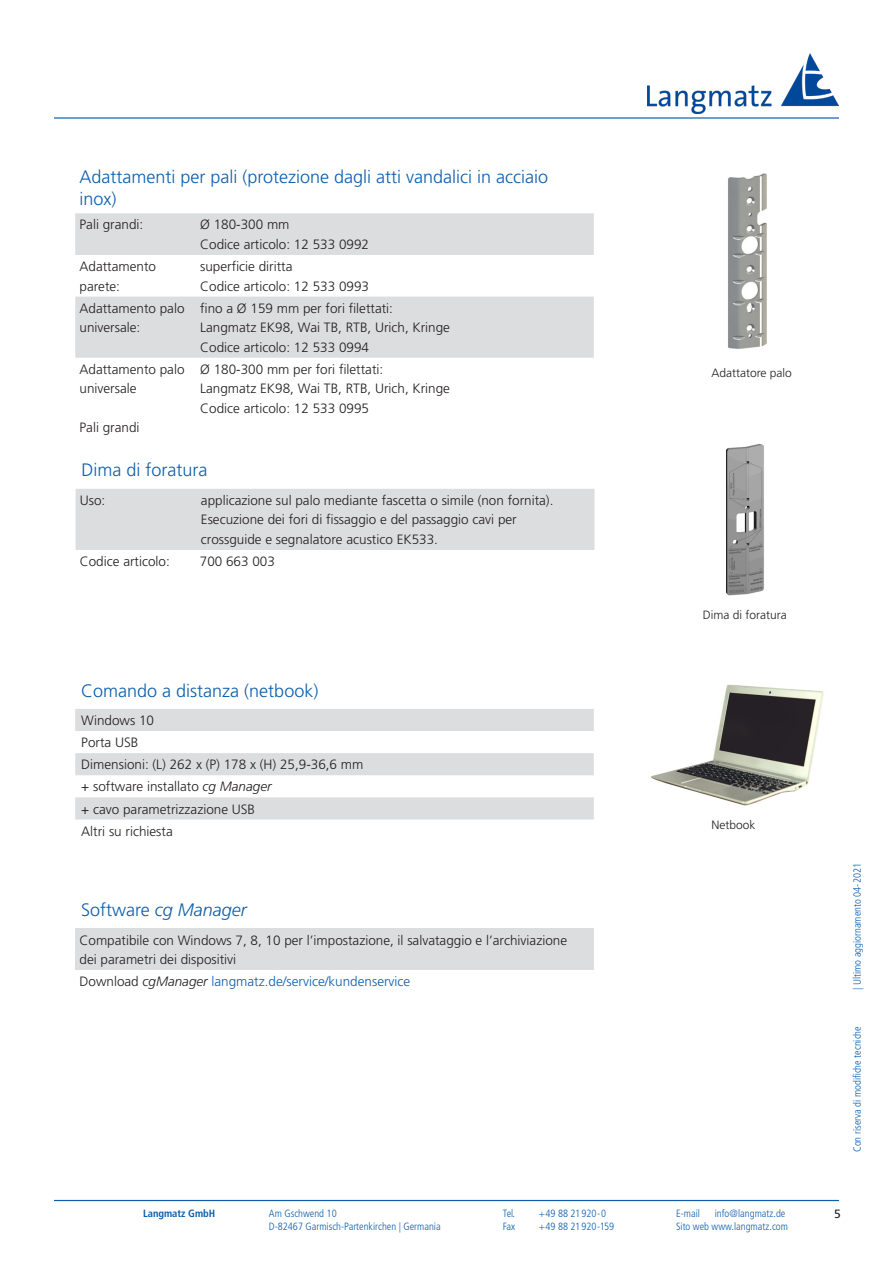
<style>
.page{position:relative;width:893px;height:1263px;background:#fff}
.page>*{position:absolute;margin:0;border:0;box-sizing:border-box;transform-origin:0 0}
.Überschrift_Type{font:300 18px/21.6px "Frutiger LT Pro";color:#0c5ead}
.Überschrift_Type-2{font:italic 300 18px "Frutiger LT Pro";color:#0c5ead}
.Fließ_deutsch{font:300 13.5px/19.5px "Frutiger LT Pro";color:#231f20}
.Fließ_deutsch-2{font:300 13.5px "Frutiger LT Pro";color:#0c5ead}
.Bildunterschrift{font:300 12px "Frutiger LT Pro";color:#231f20}
.t1{font:12px "Frutiger LT Pro";color:#231f20}
.t2{font:300 condensed 10.5px "Frutiger LT Pro";color:#0c5ead}
.t3{font:700 condensed 10.5px "Frutiger LT Pro";color:#0c5ead}
.s1{font-style:italic}
.s2{font-style:normal}
.s3{color:#231f20}
.s4{font-style:italic;color:#231f20}
</style>
<div class="page">
<img style="left:726px;top:444px;width:38px;height:152px">
<img style="left:728px;top:174px;width:39px;height:175px">
<img style="left:651px;top:684px;width:173px;height:122px">
<hr style="left:54px;top:117px;width:785px;height:2px;background:#0c5ead">
<hr style="left:54px;top:1200px;width:785px;height:1px;background:#0c5ead">
<img style="left:648px;top:54px;width:191px;height:59px">
<svg style="left:75px;top:213px;width:519px;height:145px;fill:#dcdddf"></svg>
<svg style="left:75px;top:709px;width:519px;height:110px;fill:#dcdddf"></svg>
<div style="left:75px;top:928px;width:519px;height:42px;background:#dcdddf"></div>
<div style="left:76px;top:489px;width:518px;height:61px;background:#dcdddf"></div>
<p class="Überschrift_Type" style="left:80px;top:166px;width:470px">Adattamenti per pali (protezione dagli atti vandalici in acciaio inox)</p>
<p class="Fließ_deutsch" style="left:80px;top:215px;width:65px">Pali grandi:</p>
<p class="Fließ_deutsch" style="left:200px;top:215px;width:91px">Ø 180-300 mm</p>
<p class="Fließ_deutsch" style="left:200px;top:235px;width:170px">Codice articolo: 12 533 0992</p>
<p class="Fließ_deutsch" style="left:80px;top:257px;width:78px">Adattamento parete:</p>
<p class="Fließ_deutsch" style="left:200px;top:257px;width:94px">superficie diritta</p>
<p class="Fließ_deutsch" style="left:200px;top:276px;width:170px">Codice articolo: 12 533 0993</p>
<p class="Fließ_deutsch" style="left:80px;top:298px;width:107px">Adattamento palo</p>
<p class="Fließ_deutsch" style="left:80px;top:318px;width:62px">universale:</p>
<p class="Fließ_deutsch" style="left:80px;top:359px;width:107px">Adattamento palo universale</p>
<p class="Fließ_deutsch" style="left:80px;top:418px;width:62px">Pali grandi</p>
<p class="Fließ_deutsch" style="left:200px;top:298px;width:194px">fino a Ø 159 mm per fori filettati:</p>
<p class="Fließ_deutsch" style="left:200px;top:318px;width:251px">Langmatz EK98, Wai TB, RTB, Urich, Kringe</p>
<p class="Fließ_deutsch" style="left:200px;top:337px;width:170px">Codice articolo: 12 533 0994</p>
<p class="Fließ_deutsch" style="left:200px;top:359px;width:185px">Ø 180-300 mm per fori filettati:</p>
<p class="Fließ_deutsch" style="left:200px;top:379px;width:251px">Langmatz EK98, Wai TB, RTB, Urich, Kringe</p>
<p class="Fließ_deutsch" style="left:200px;top:398px;width:170px">Codice articolo: 12 533 0995</p>
<p class="Überschrift_Type" style="left:82px;top:459px;width:127px">Dima di foratura</p>
<p class="Fließ_deutsch" style="left:80px;top:491px;width:27px">Uso:</p>
<p class="Fließ_deutsch" style="left:201px;top:491px;width:354px">applicazione sul palo mediante fascetta o simile (non fornita).</p>
<p class="Fließ_deutsch" style="left:201px;top:510px;width:317px">Esecuzione dei fori di fissaggio e del passaggio cavi per crossguide e segnalatore acustico EK533.</p>
<p class="Fließ_deutsch" style="left:80px;top:552px;width:92px">Codice articolo:</p>
<p class="Fließ_deutsch" style="left:200px;top:552px;width:77px">700 663 003</p>
<p class="Überschrift_Type" style="left:81px;top:679px;width:239px">Comando a distanza (netbook)</p>
<p class="Fließ_deutsch" style="left:81px;top:711px;width:74px">Windows 10</p>
<p class="Fließ_deutsch" style="left:81px;top:733px;width:59px">Porta USB</p>
<p class="Fließ_deutsch" style="left:81px;top:755px;width:284px">Dimensioni: (L) 262 x (P) 178 x (H) 25,9-36,6 mm</p>
<p class="Fließ_deutsch" style="left:81px;top:777px;width:192px">+ software installato <span class="s1">cg Manager</span></p>
<p class="Fließ_deutsch" style="left:81px;top:799px;width:175px">+ cavo parametrizzazione USB</p>
<p class="Fließ_deutsch" style="left:81px;top:821px;width:93px">Altri su richiesta</p>
<p class="Überschrift_Type-2" style="left:81px;top:899px;width:167px"><span class="s2">Software</span> cg Manager</p>
<p class="Fließ_deutsch" style="left:80px;top:930px;width:489px">Compatibile con Windows 7, 8, 10 per l’impostazione, il salvataggio e l’archiviazione dei parametri dei dispositivi</p>
<p class="Fließ_deutsch-2" style="left:80px;top:974px;width:332px"><span class="s3">Download</span> <span class="s4">cgManager</span> langmatz.de/service/kundenservice</p>
<p class="Bildunterschrift" style="left:711px;top:366px;width:82px">Adattatore palo</p>
<p class="Bildunterschrift" style="left:703px;top:608px;width:85px">Dima di foratura</p>
<p class="Bildunterschrift" style="left:711px;top:818px;width:46px">Netbook</p>
<p class="t3" style="left:143px;top:1207px;width:74px">Langmatz GmbH</p>
<p class="t2" style="left:269px;top:1207px;width:69px">Am Gschwend 10</p>
<p class="t2" style="left:503px;top:1207px;width:14px">Tel.</p>
<p class="t2" style="left:539px;top:1207px;width:69px">+49 88 21 920-0</p>
<p class="t2" style="left:676px;top:1207px;width:25px">E-mail</p>
<p class="t2" style="left:715px;top:1207px;width:72px">info@langmatz.de</p>
<p class="t2" style="left:269px;top:1220px;width:173px">D-82467 Garmisch-Partenkirchen | Germania</p>
<p class="t2" style="left:503px;top:1220px;width:14px">Fax</p>
<p class="t2" style="left:539px;top:1220px;width:77px">+49 88 21 920-159</p>
<p class="t2" style="left:676px;top:1220px;width:113px">Sito web www.langmatz.com</p>
<p class="t2" style="left:851px;top:990px;width:128px;rotate:-90deg">| Ultimo aggiornamento 04-2021</p>
<p class="t2" style="left:851px;top:1152px;width:127px;rotate:-90deg">Con riserva di modifiche tecniche</p>
<p class="t1" style="left:834px;top:1207px;width:8px">5</p>
</div>
